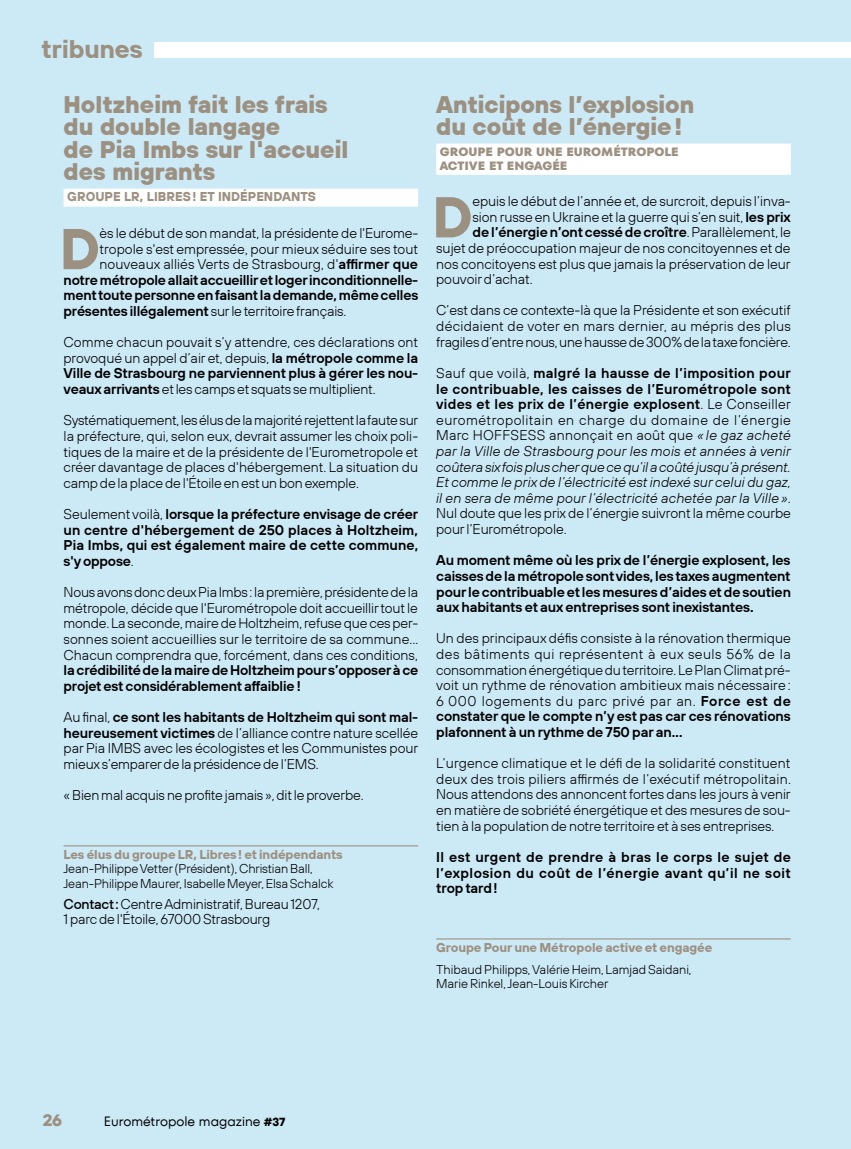
<style>
.page{position:relative;width:851px;height:1149px;background:#fff}
.page>*{position:absolute;margin:0;border:0;box-sizing:border-box;transform-origin:0 0}
.t1{font:700 57.45px "TT Hoves";color:#9c9081}
.t2{font:italic 700 25.5px "TT Hoves";color:#9c9081}
.t3{font:24px/22.5px "TT Hoves Variable";color:#9c9081}
.t4{font:700 16.5px "TT Fors";color:#9c9081}
.t5{font:300 14.1px/15.6px "TT Hoves";letter-spacing:-.005em;color:#000;text-align:justify}
.t6{font:600 14.1px/15.6px "TT Hoves";letter-spacing:-.015em;color:#000;text-align:justify}
.t7{font:italic 300 14.1px/15.6px "TT Hoves";letter-spacing:.01em;color:#000;text-align:justify}
.t8{font:13.5px "TT Fors";color:#000}
.t9{font:300 12.75px/14.2px "TT Hoves";letter-spacing:-.01em;color:#000}
.t10{font:700 12.75px "TT Hoves";letter-spacing:-.005em;color:#9c9081}
.t11{font:800 12px/13.2px "TT Fors";color:#9c9081}
.s1{font-weight:600}
.s2{font-weight:300}
.s3{font-weight:500}
.s4{font-style:normal}
.s5{font-weight:600;font-style:normal}
.s6{font-family:"TT Hoves";font-weight:700;font-size:11.7px}
</style>
<div class="page">
<div style="left:0;top:0;width:850px;height:1148px;background:#cce9f6"></div>
<div style="left:64px;top:188px;width:354px;height:18px;background:#fff"></div>
<div style="left:436px;top:143px;width:354px;height:18px;background:#fff"></div>
<div style="left:436px;top:157px;width:354px;height:18px;background:#fff"></div>
<hr style="left:436px;top:938px;width:354px;height:1px;background:#9c9081">
<hr style="left:64px;top:845px;width:354px;height:1px;background:#9c9081">
<div style="left:155px;top:42px;width:695px;height:16px;background:#fff"></div>
<h2 class="t2" style="left:43px;top:32px;width:109px">tribunes</h2>
<h3 class="t3" style="left:64px;top:93px;width:286px">Holtzheim fait les frais du double langage<br>de Pia Imbs sur l'accueil des migrants</h3>
<p class="t10" style="left:67px;top:188px;width:250px">GROUPE LR, LIBRES! ET INDÉPENDANTS</p>
<h1 class="t1" style="left:60px;top:210px;width:42px">D</h1>
<p class="t5" style="left:100px;top:225px;width:320px">ès le début de son mandat, la présidente de l'Eurome-</p>
<p class="t5" style="left:100px;top:240px;width:320px">tropole s'est empressée, pour mieux séduire ses tout</p>
<p class="t5" style="left:100px;top:256px;width:320px">nouveaux alliés Verts de Strasbourg, d'<span class="s1">affirmer que</span></p>
<p class="t6" style="left:64px;top:271px;width:356px">notre métropole allait accueillir et loger inconditionnelle-</p>
<p class="t6" style="left:64px;top:287px;width:356px">ment toute personne en faisant la demande, même celles</p>
<p class="t5" style="left:64px;top:303px;width:284px"><span class="s1">présentes illégalement</span> sur le territoire français.</p>
<p class="t5" style="left:64px;top:334px;width:356px">Comme chacun pouvait s’y attendre, ces déclarations ont provoqué un appel d’air et, depuis, <span class="s1">la métropole comme la Ville de Strasbourg ne parviennent plus à gérer les nou&shy;veaux arrivants</span> et les camps et squats se multiplient.</p>
<p class="t5" style="left:64px;top:412px;width:356px">Systématiquement, les élus de la majorité rejettent la faute sur la préfecture, qui, selon eux, devrait assumer les choix poli&shy;tiques de la maire et de la présidente de l'Eurometropole et créer davantage de places d'hébergement. La situation du camp de la place de l'Étoile en est un bon exemple.</p>
<p class="t6" style="left:64px;top:505px;width:356px"><span class="s2">Seulement voilà,</span> lorsque la préfecture envisage de créer un centre d'hébergement de 250 places à Holtzheim, Pia Imbs, qui est également maire de cette commune, s'y oppose<span class="s2">.</span></p>
<p class="t5" style="left:64px;top:583px;width:356px">Nous avons donc deux Pia Imbs : la première, présidente de la métropole, décide que l'Eurométropole doit accueillir tout le monde. La seconde, maire de Holtzheim, refuse que ces per&shy;sonnes soient accueillies sur le territoire de sa commune… Chacun comprendra que, forcément, dans ces conditions,</p>
<p class="t6" style="left:64px;top:661px;width:356px">la crédibilité de la maire de Holtzheim pour s’opposer à ce projet est considérablement affaiblie !</p>
<p class="t5" style="left:64px;top:708px;width:356px">Au final, <span class="s1">ce sont les habitants de Holtzheim qui sont mal&shy;heureusement victimes</span> de l’alliance contre nature scellée par Pia IMBS avec les écologistes et les Communistes pour mieux s’emparer de la présidence de l’EMS.</p>
<p class="t5" style="left:64px;top:786px;width:301px">« Bien mal acquis ne profite jamais », dit le proverbe.</p>
<p class="t10" style="left:64px;top:845px;width:281px">Les élus du groupe LR, Libres! et indépendants</p>
<p class="t9" style="left:64px;top:861px;width:271px">Jean-Philippe Vetter (Président), Christian Ball,<br>Jean-Philippe Maurer, Isabelle Meyer, Elsa Schalck</p>
<p class="t5" style="left:64px;top:895px;width:258px"><span class="s3">Contact:</span> Centre Administratif, Bureau 1207,<br>1 parc de l'Étoile, 67000 Strasbourg</p>
<h3 class="t3" style="left:436px;top:93px;width:259px">Anticipons l’explosion du coût de l’énergie!</h3>
<p class="t11" style="left:439px;top:145px;width:241px">GROUPE POUR UNE EUROMÉTROPOLE<br>ACTIVE ET ENGAGÉE</p>
<h1 class="t1" style="left:432px;top:179px;width:42px">D</h1>
<p class="t5" style="left:472px;top:193px;width:320px">epuis le début de l’année et, de surcroit, depuis l’inva-</p>
<p class="t5" style="left:472px;top:209px;width:320px">sion russe en Ukraine et la guerre qui s’en suit, <span class="s1">les prix</span></p>
<p class="t6" style="left:472px;top:224px;width:320px">de l’énergie n’ont cessé de croître<span class="s2">. Parallèlement, le</span></p>
<p class="t5" style="left:436px;top:240px;width:356px">sujet de préoccupation majeur de nos concitoyennes et de</p>
<p class="t5" style="left:436px;top:255px;width:356px">nos concitoyens est plus que jamais la préservation de leur</p>
<p class="t5" style="left:436px;top:271px;width:98px">pouvoir d’achat.</p>
<p class="t5" style="left:436px;top:302px;width:356px">C’est dans ce contexte-là que la Présidente et son exécutif décidaient de voter en mars dernier, au mépris des plus fragiles d’entre nous, une hausse de 300% de la taxe foncière.</p>
<p class="t7" style="left:436px;top:365px;width:356px"><span class="s4">Sauf que voilà,</span> <span class="s5">malgré la hausse de l’imposition pour le contribuable, les caisses de l’Eurométropole sont vides et les prix de l’énergie explosent</span><span class="s4">. Le Conseiller eurométropolitain en charge du domaine de l’énergie Marc HOFFSESS annonçait en août que</span> « le gaz acheté par la Ville de Strasbourg pour les mois et années à venir coûtera six fois plus cher que ce qu’il a coûté jusqu’à présent.<br>Et comme le prix de l’électricité est indexé sur celui du gaz, il en sera de même pour l’électricité achetée par la Ville»<span class="s4">.<br>Nul doute que les prix de l’énergie suivront la même courbe pour l’Eurométropole.</span></p>
<p class="t6" style="left:436px;top:552px;width:356px">Au moment même où les prix de l’énergie explosent, les caisses de la métropole sont vides, les taxes augmentent pour le contribuable et les mesures d’aides et de soutien aux habitants et aux entreprises sont inexistantes.</p>
<p class="t5" style="left:436px;top:630px;width:356px">Un des principaux défis consiste à la rénovation thermique des bâtiments qui représentent à eux seuls 56% de la consommation énergétique du territoire. Le Plan Climat pré&shy;voit un rythme de rénovation ambitieux mais nécessaire :<br>6 000 logements du parc privé par an. <span class="s1">Force est de constater que le compte n’y est pas car ces rénovations plafonnent à un rythme de 750 par an…</span></p>
<p class="t5" style="left:436px;top:755px;width:356px">L’urgence climatique et le défi de la solidarité constituent deux des trois piliers affirmés de l’exécutif métropolitain.<br>Nous attendons des annoncent fortes dans les jours à venir en matière de sobriété énergétique et des mesures de sou&shy;tien à la population de notre territoire et à ses entreprises.</p>
<p class="t6" style="left:436px;top:848px;width:356px">Il est urgent de prendre à bras le corps le sujet de l’explosion du coût de l’énergie avant qu’il ne soit trop tard!</p>
<p class="t10" style="left:436px;top:939px;width:278px">Groupe Pour une Métropole active et engagée</p>
<p class="t9" style="left:436px;top:961px;width:257px">Thibaud Philipps, Valérie Heim, Lamjad Saidani,<br>Marie Rinkel, Jean-Louis Kircher</p>
<p class="t4" style="left:43px;top:1109px;width:21px">26</p>
<p class="t8" style="left:104px;top:1112px;width:183px">Eurométropole magazine <span class="s6">#37</span></p>
</div>
